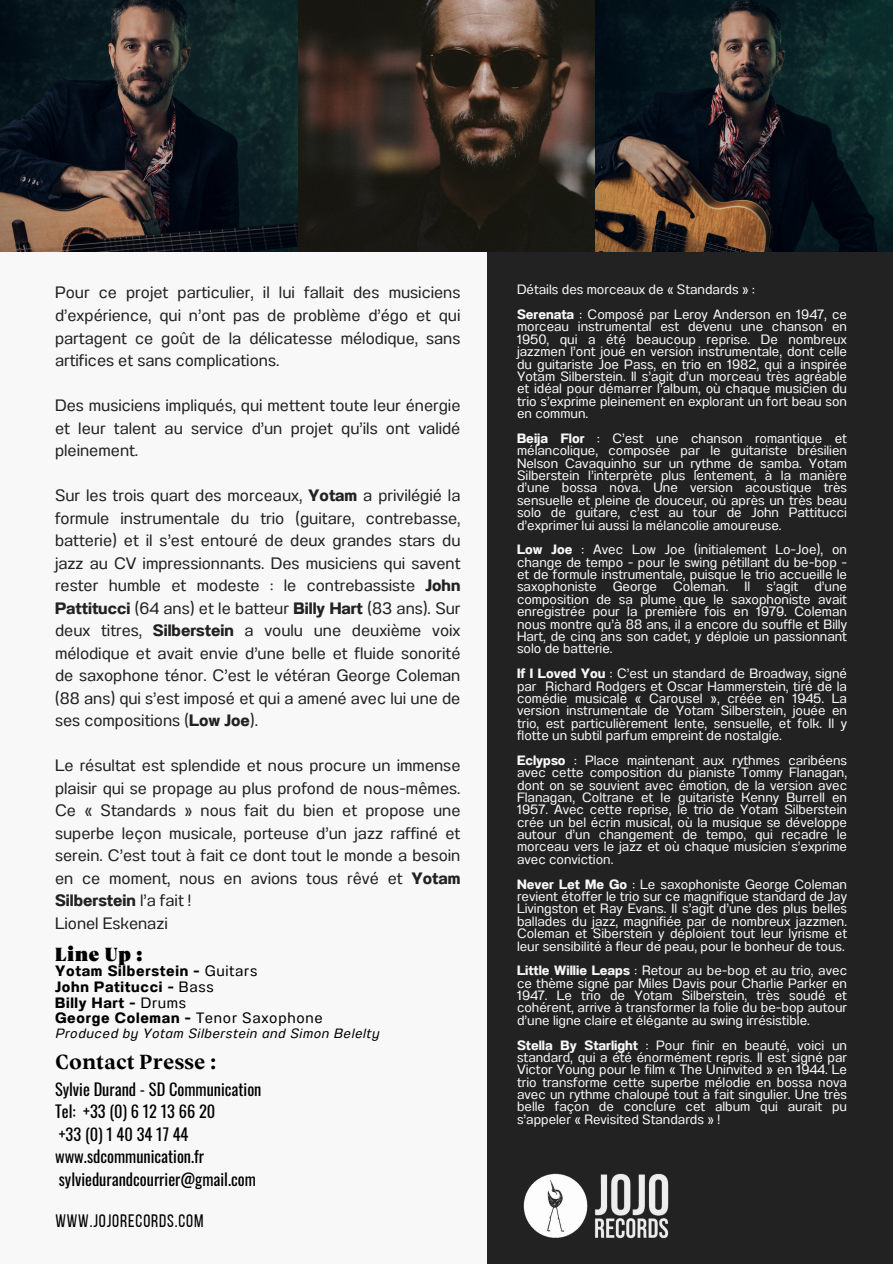
<style>
.page{position:relative;width:893px;height:1264px;background:#fff}
.page>*{position:absolute;margin:0;border:0;box-sizing:border-box;transform-origin:0 0}
.t1{font:700 20.85px "TRY Vesterbro";color:#000}
.t2{font:19.5px "TRY Vesterbro Poster";letter-spacing:.05em;color:#000}
.t3{font:18px "Bebas Neue";letter-spacing:.05em;color:#000}
.t4{font:16.5px/22.5px "Anantason";color:#222;text-align:justify}
.t5{font:16.35px "Oswald";color:#000}
.t6{font:700 15px "Anantason";letter-spacing:.05em;color:#000}
.t7{font:13.5px/12.3px "Anantason";color:#f8f8f8;text-align:justify}
.t8{font:italic 13.5px "Anantason";letter-spacing:.05em;color:#000}
.s1{font-weight:700}
.s2{font-weight:400}
</style>
<div class="page">
<div style="left:0;top:0;width:892px;height:1263px;background:#f8f8f8"></div>
<div style="left:487px;top:251px;width:405px;height:1012px;background:#222"></div>
<img style="left:0;top:0;width:892px;height:252px">
<img style="left:523px;top:1173px;width:146px;height:66px">
<p class="t4" style="left:55px;top:281px;width:407px">Pour ce projet particulier, il lui fallait des musiciens d’expérience, qui n’ont pas de problème d’égo et qui partagent ce goût de la délicatesse mélodique, sans artifices et sans complications.</p>
<p class="t4" style="left:55px;top:394px;width:407px">Des musiciens impliqués, qui mettent toute leur énergie et leur talent au service d’un projet qu’ils ont validé pleinement.</p>
<p class="t4" style="left:55px;top:484px;width:407px">Sur les trois quart des morceaux, <span class="s1">Yotam</span> a privilégié la formule instrumentale du trio (guitare, contrebasse, batterie) et il s’est entouré de deux grandes stars du jazz au CV impressionnants. Des musiciens qui savent rester humble et modeste : le contrebassiste <span class="s1">John Pattitucci</span> (64 ans) et le batteur <span class="s1">Billy Hart</span> (83 ans). Sur deux titres, <span class="s1">Silberstein</span> a voulu une deuxième voix mélodique et avait envie d’une belle et fluide sonorité de saxophone ténor. C’est le vétéran George Coleman (88 ans) qui s’est imposé et qui a amené avec lui une de ses compositions (<span class="s1">Low Joe</span>).</p>
<p class="t4" style="left:55px;top:754px;width:407px">Le résultat est splendide et nous procure un immense plaisir qui se propage au plus profond de nous-mêmes.<br>Ce « Standards » nous fait du bien et propose une superbe leçon musicale, porteuse d’un jazz raffiné et serein. C’est tout à fait ce dont tout le monde a besoin en ce moment, nous en avions tous rêvé et <span class="s1">Yotam Silberstein</span> l’a fait !</p>
<p class="t4" style="left:55px;top:911px;width:114px">Lionel Eskenazi</p>
<p class="t2" style="left:55px;top:945px;width:89px">Line Up :</p>
<p class="t6" style="left:55px;top:962px;width:204px">Yotam Silberstein - <span class="s2">Guitars</span></p>
<p class="t6" style="left:55px;top:977px;width:160px">John Patitucci - <span class="s2">Bass</span></p>
<p class="t6" style="left:55px;top:993px;width:133px">Billy Hart - <span class="s2">Drums</span></p>
<p class="t6" style="left:55px;top:1009px;width:269px">George Coleman - <span class="s2">Tenor Saxophone</span></p>
<p class="t8" style="left:55px;top:1025px;width:325px">Produced by Yotam Silberstein and Simon Belelty</p>
<p class="t1" style="left:55px;top:1052px;width:163px">Contact Presse :</p>
<p class="t5" style="left:55px;top:1076px;width:208px">Sylvie Durand - SD Communication</p>
<p class="t5" style="left:55px;top:1098px;width:162px">Tel: +33 (0) 6 12 13 66 20</p>
<p class="t5" style="left:59px;top:1121px;width:131px">+33 (0) 1 40 34 17 44</p>
<p class="t5" style="left:55px;top:1143px;width:151px">www.sdcommunication.fr</p>
<p class="t5" style="left:59px;top:1166px;width:198px">sylviedurandcourrier@gmail.com</p>
<p class="t3" style="left:55px;top:1213px;width:150px">WWW.JOJORECORDS.COM</p>
<p class="t7" style="left:517px;top:283px;width:239px">Détails des morceaux de « Standards » :</p>
<p class="t7" style="left:517px;top:308px;width:331px"><span class="s1">Serenata</span> : Composé par Leroy Anderson en 1947, ce morceau instrumental est devenu une chanson en 1950, qui a été beaucoup reprise. De nombreux jazzmen l’ont joué en version instrumentale, dont celle du guitariste Joe Pass, en trio en 1982, qui a inspirée Yotam Silberstein. Il s’agit d’un morceau très agréable et idéal pour démarrer l’album, où chaque musicien du trio s’exprime pleinement en explorant un fort beau son en commun.</p>
<p class="t7" style="left:517px;top:432px;width:331px"><span class="s1">Beija Flor</span> : C’est une chanson romantique et mélancolique, composée par le guitariste brésilien Nelson Cavaquinho sur un rythme de samba. Yotam Silberstein l’interprète plus lentement, à la manière d’une bossa nova. Une version acoustique très sensuelle et pleine de douceur, où après un très beau solo de guitare, c’est au tour de John Pattitucci d’exprimer lui aussi la mélancolie amoureuse.</p>
<p class="t7" style="left:517px;top:543px;width:331px"><span class="s1">Low Joe</span> : Avec Low Joe (initialement Lo-Joe), on change de tempo - pour le swing pétillant du be-bop - et de formule instrumentale, puisque le trio accueille le saxophoniste George Coleman. Il s’agit d’une composition de sa plume que le saxophoniste avait enregistrée pour la première fois en 1979. Coleman nous montre qu’à 88 ans, il a encore du souffle et Billy Hart, de cinq ans son cadet, y déploie un passionnant solo de batterie.</p>
<p class="t7" style="left:517px;top:667px;width:331px"><span class="s1">If I Loved You</span> : C’est un standard de Broadway, signé par Richard Rodgers et Oscar Hammerstein, tiré de la comédie musicale « Carousel », créée en 1945. La version instrumentale de Yotam Silberstein, jouée en trio, est particulièrement lente, sensuelle, et folk. Il y flotte un subtil parfum empreint de nostalgie.</p>
<p class="t7" style="left:517px;top:754px;width:331px"><span class="s1">Eclypso</span> : Place maintenant aux rythmes caribéens avec cette composition du pianiste Tommy Flanagan, dont on se souvient avec émotion, de la version avec Flanagan, Coltrane et le guitariste Kenny Burrell en 1957. Avec cette reprise, le trio de Yotam Silberstein crée un bel écrin musical, où la musique se développe autour d’un changement de tempo, qui recadre le morceau vers le jazz et où chaque musicien s’exprime avec conviction.</p>
<p class="t7" style="left:517px;top:877px;width:331px"><span class="s1">Never Let Me Go</span> : Le saxophoniste George Coleman revient étoffer le trio sur ce magnifique standard de Jay Livingston et Ray Evans. Il s’agit d’une des plus belles ballades du jazz, magnifiée par de nombreux jazzmen.<br>Coleman et Siberstein y déploient tout leur lyrisme et leur sensibilité à fleur de peau, pour le bonheur de tous.</p>
<p class="t7" style="left:517px;top:964px;width:331px"><span class="s1">Little Willie Leaps</span> : Retour au be-bop et au trio, avec ce thème signé par Miles Davis pour Charlie Parker en 1947. Le trio de Yotam Silberstein, très soudé et cohérent, arrive à transformer la folie du be-bop autour d’une ligne claire et élégante au swing irrésistible.</p>
<p class="t7" style="left:517px;top:1038px;width:331px"><span class="s1">Stella By Starlight</span> : Pour finir en beauté, voici un standard, qui a été énormément repris. Il est signé par Victor Young pour le film « The Uninvited » en 1944. Le trio transforme cette superbe mélodie en bossa nova avec un rythme chaloupé tout à fait singulier. Une très belle façon de conclure cet album qui aurait pu s’appeler « Revisited Standards » !</p>
</div>
